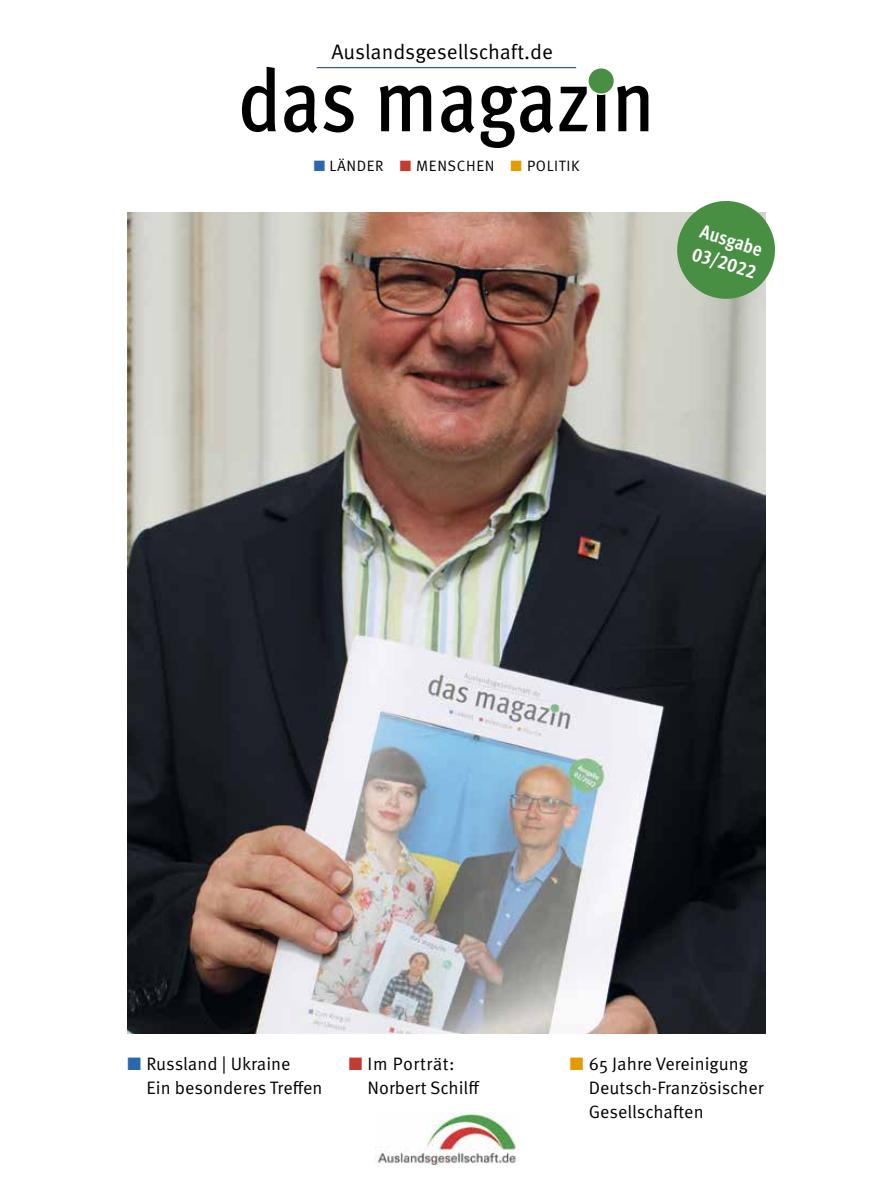
<style>
.page{position:relative;width:893px;height:1191px;background:#fff}
.page>*{position:absolute;margin:0;border:0;box-sizing:border-box;transform-origin:0 0}
.t1{font:88.5px "Meta Cond Medium LF";color:#000}
.t2{font:21px "Meta Pro";letter-spacing:-.005em;color:#000}
.t3{font:19.5px/23.4px "Meta Cond Bold LF";color:#fff}
.t4{font:18px/24px "Meta Pro";color:#000}
.t5{font:15px "Meta Pro";letter-spacing:.04em;color:#000}
.s1{color:#2b67ac}
.s2{color:#c33c2f}
.s3{color:#e49b00}
</style>
<div class="page">
<img style="left:375px;top:1112px;width:144px;height:54px">
<hr style="left:317px;top:67px;width:259px;height:1px;background:#003882">
<div style="left:588px;top:68px;width:26px;height:26px;background:#488f43;border-radius:50%"></div>
<div style="left:587px;top:67px;width:28px;height:28px;border:2px solid #fff;border-radius:50%"></div>
<img style="left:128px;top:213px;width:637px;height:820px">
<svg style="left:671px;top:201px;width:104px;height:103px;background:#75a770"></svg>
<p class="t2" style="left:331px;top:42px;width:223px">Auslandsgesellschaft.de</p>
<h1 class="t1" style="left:238px;top:64px;width:418px">das magazin</h1>
<p class="t5" style="left:314px;top:159px;width:267px"><span class="s1">■</span> LÄNDER <span class="s2">■</span> MENSCHEN <span class="s3">■</span> POLITIK</p>
<p class="t3" style="left:703px;top:221px;width:67px;rotate:17deg">Ausgabe<br>03/2022</p>
<p class="t4" style="left:146px;top:1052px;width:178px;text-indent:-19px"><span class="s1">■</span> Russland | Ukraine<br>Ein besonderes Treffen</p>
<p class="t4" style="left:368px;top:1052px;width:114px;text-indent:-19px"><span class="s2">■</span> Im Porträt:<br>Norbert Schilff</p>
<p class="t4" style="left:589px;top:1052px;width:176px;text-indent:-19px"><span class="s3">■</span> 65 Jahre Vereinigung<br>Deutsch-Französischer<br>Gesellschaften</p>
</div>
